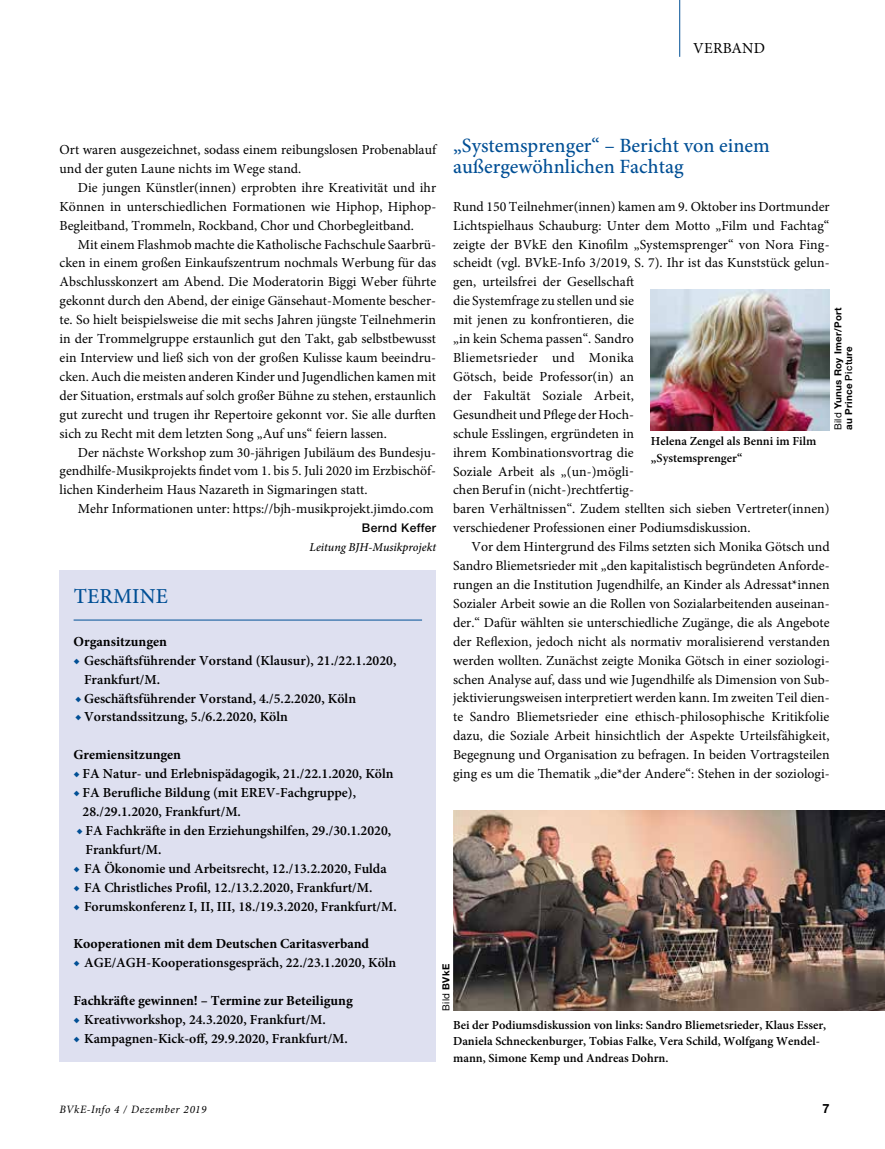
<style>
.page{position:relative;width:885px;height:1149px;background:#fff}
.page>*{position:absolute;margin:0;border:0;box-sizing:border-box;transform-origin:0 0}
.t1{font:500 21.3px "Minion Pro";letter-spacing:.01em;color:#004f95}
.t2{font:500 20.25px/21.1px "Minion Pro";color:#004f95}
.t3{font:15.3px "Minion Pro";letter-spacing:.01em;color:#000}
.t4{font:13.8px/18.9px "Minion Pro";color:#000;text-align:justify}
.t5{font:600 13.8px/18.9px "Minion Pro";color:#000}
.t6{font:700 13.8px "Minion Pro";color:#000}
.t7{font:700 12.75px "Helvetica Neue LT Std";color:#000}
.t8{font:600 12.3px/16.5px "Minion Pro";color:#000}
.t9{font:italic 500 12px "Minion Pro";color:#000}
.t10{font:500 12px "Helvetica Neue LT Std";letter-spacing:.03em;color:#000}
.t11{font:italic 11.25px "Minion Pro";letter-spacing:.04em;color:#000}
.t12{font:700 9.75px/10.9px "Helvetica Neue LT Std";letter-spacing:.03em;color:#000}
.t13{font:9.75px "Helvetica Neue LT Std";color:#000}
.s1{font-weight:400}
.s2{font-weight:500}
.s3{color:#004f95}
.s4{font-weight:700}
</style>
<div class="page">
<hr style="left:679px;top:0;width:1px;height:57px;background:#004f95">
<img style="left:453px;top:810px;width:431px;height:200px">
<div style="left:60px;top:570px;width:376px;height:491px;background:#dee0f0"></div>
<hr style="left:74px;top:619px;width:348px;height:1px;background:#004f95">
<img style="left:651px;top:290px;width:178px;height:140px">
<p class="t3" style="left:693px;top:38px;width:73px">VERBAND</p>
<h2 class="t2" style="left:453px;top:135px;width:318px">„Systemsprenger“ – Bericht von einem außergewöhnlichen Fachtag</h2>
<p class="t4" style="left:453px;top:197px;width:378px;text-align:left">Rund 150 Teilnehmer(innen) kamen am 9. Oktober ins Dortmunder Lichtspielhaus Schauburg: Unter dem Motto „Film und Fachtag“ zeigte der BVkE den Kinofilm „Systemsprenger“ von Nora Fing&shy;scheidt (vgl. BVkE-Info 3/2019, S. 7). Ihr ist das Kunststück gelun&shy;gen, urteilsfrei der Gesellschaft<br>die Systemfrage zu stellen und sie<br>mit jenen zu konfrontieren, die<br>„in kein Schema passen“. Sandro<br>Bliemetsrieder und Monika<br>Götsch, beide Professor(in) an<br>der Fakultät Soziale Arbeit,<br>Gesundheit und Pflege der Hoch-<br>schule Esslingen, ergründeten in<br>ihrem Kombinationsvortrag die<br>Soziale Arbeit als „(un-)mögli-<br>chen Beruf in (nicht-)rechtfertig-<br>baren Verhältnissen“. Zudem stellten sich sieben Vertreter(innen) verschiedener Professionen einer Podiumsdiskussion.</p>
<p class="t4" style="left:453px;top:537px;width:378px;text-indent:18px">Vor dem Hintergrund des Films setzten sich Monika Götsch und Sandro Bliemetsrieder mit „den kapitalistisch begründeten Anforde&shy;rungen an die Institution Jugendhilfe, an Kinder als Adressat*innen Sozialer Arbeit sowie an die Rollen von Sozialarbeitenden auseinan&shy;der.“ Dafür wählten sie unterschiedliche Zugänge, die als Angebote der Reflexion, jedoch nicht als normativ moralisierend verstanden werden wollten. Zunächst zeigte Monika Götsch in einer soziologi&shy;schen Analyse auf, dass und wie Jugendhilfe als Dimension von Sub&shy;jektivierungsweisen interpretiert werden kann. Im zweiten Teil dien&shy;te Sandro Bliemetsrieder eine ethisch-philosophische Kritikfolie dazu, die Soziale Arbeit hinsichtlich der Aspekte Urteilsfähigkeit, Begegnung und Organisation zu befragen. In beiden Vortragsteilen ging es um die Thematik „die*der Andere“: Stehen in der soziologi-</p>
<p class="t4" style="left:60px;top:140px;width:378px">Ort waren ausgezeichnet, sodass einem reibungslosen Probenablauf und der guten Laune nichts im Wege stand.</p>
<p class="t4" style="left:60px;top:178px;width:378px;text-indent:18px">Die jungen Künstler(innen) erprobten ihre Kreativität und ihr Können in unterschiedlichen Formationen wie Hiphop, Hiphop-Begleitband, Trommeln, Rockband, Chor und Chorbegleitband.</p>
<p class="t4" style="left:60px;top:235px;width:378px;text-indent:18px">Mit einem Flashmob machte die Katholische Fachschule Saarbrü&shy;cken in einem großen Einkaufszentrum nochmals Werbung für das Abschlusskonzert am Abend. Die Moderatorin Biggi Weber führte gekonnt durch den Abend, der einige Gänsehaut-Momente bescher&shy;te. So hielt beispielsweise die mit sechs Jahren jüngste Teilnehmerin in der Trommelgruppe erstaunlich gut den Takt, gab selbstbewusst ein Interview und ließ sich von der großen Kulisse kaum beeindru&shy;cken. Auch die meisten anderen Kinder und Jugendlichen kamen mit der Situation, erstmals auf solch großer Bühne zu stehen, erstaunlich gut zurecht und trugen ihr Repertoire gekonnt vor. Sie alle durften sich zu Recht mit dem letzten Song „Auf uns“ feiern lassen.</p>
<p class="t4" style="left:60px;top:442px;width:378px;text-indent:18px">Der nächste Workshop zum 30-jährigen Jubiläum des Bundesju&shy;gendhilfe-Musikprojekts findet vom 1. bis 5. Juli 2020 im Erzbischöf&shy;lichen Kinderheim Haus Nazareth in Sigmaringen statt.</p>
<p class="t4" style="left:78px;top:499px;width:357px">Mehr Informationen unter: https://bjh-musikprojekt.jimdo.com</p>
<p class="t10" style="left:362px;top:520px;width:76px">Bernd Keffer</p>
<p class="t9" style="left:309px;top:539px;width:128px">Leitung BJH-Musikprojekt</p>
<p class="t12" style="left:832px;top:430px;width:124px;rotate:-90deg"><span class="s1">Bild</span> Yunus Roy Imer/Port au Prince <span class="s2">Pict</span>ure</p>
<p class="t8" style="left:651px;top:433px;width:167px">Helena Zengel als Benni im Film „Systemsprenger“</p>
<h1 class="t1" style="left:74px;top:581px;width:96px">TERMINE</h1>
<p class="t6" style="left:74px;top:631px;width:95px">Organsitzungen</p>
<p class="t5" style="left:84px;top:650px;width:314px;text-indent:-11px"><span class="s3">◆</span> Geschäftsführender Vorstand (Klausur), 21./22.1.2020,<br>Frankfurt/M.</p>
<p class="t5" style="left:75px;top:688px;width:282px"><span class="s3">◆</span> Geschäftsführender Vorstand, 4./5.2.2020, Köln</p>
<p class="t5" style="left:75px;top:707px;width:214px"><span class="s3">◆</span> Vorstandssitzung, 5./6.2.2020, Köln</p>
<p class="t6" style="left:74px;top:744px;width:109px">Gremiensitzungen</p>
<p class="t5" style="left:74px;top:764px;width:321px"><span class="s3">◆</span> FA Natur- und Erlebnispädagogik, 21./22.1.2020, Köln</p>
<p class="t5" style="left:83px;top:782px;width:275px;text-indent:-9px"><span class="s3">◆</span> FA Berufliche Bildung (mit EREV-Fachgruppe),<br>28./29.1.2020, Frankfurt/M.</p>
<p class="t5" style="left:86px;top:820px;width:307px;text-indent:-9px"><span class="s3">◆</span> FA Fachkräfte in den Erziehungshilfen, 29./30.1.2020,<br>Frankfurt/M.</p>
<p class="t5" style="left:74px;top:858px;width:314px"><span class="s3">◆</span> FA Ökonomie und Arbeitsrecht, 12./13.2.2020, Fulda</p>
<p class="t5" style="left:74px;top:877px;width:300px"><span class="s3">◆</span> FA Christliches Profil, 12./13.2.2020, Frankfurt/M.</p>
<p class="t5" style="left:74px;top:896px;width:325px"><span class="s3">◆</span> Forumskonferenz I, II, III, 18./19.3.2020, Frankfurt/M.</p>
<p class="t6" style="left:74px;top:933px;width:297px">Kooperationen mit dem Deutschen Caritasverband</p>
<p class="t5" style="left:74px;top:953px;width:324px"><span class="s3">◆</span> AGE/AGH-Kooperationsgespräch, 22./23.1.2020, Köln</p>
<p class="t6" style="left:74px;top:990px;width:281px">Fachkräfte gewinnen! – Termine zur Beteiligung</p>
<p class="t5" style="left:74px;top:1009px;width:254px"><span class="s3">◆</span> Kreativworkshop, 24.3.2020, Frankfurt/M.</p>
<p class="t5" style="left:74px;top:1028px;width:276px"><span class="s3">◆</span> Kampagnen-Kick-off, 29.9.2020, Frankfurt/M.</p>
<p class="t13" style="left:440px;top:1010px;width:48px;rotate:-90deg">Bild <span class="s4">BVkE</span></p>
<p class="t8" style="left:453px;top:1016px;width:374px">Bei der Podiumsdiskussion von links: Sandro Bliemetsrieder, Klaus Esser,<br>Daniela Schneckenburger, Tobias Falke, Vera Schild, Wolfgang Wendel&shy;mann, Simone Kemp und Andreas Dohrn.</p>
<p class="t11" style="left:60px;top:1101px;width:148px">BVkE-Info 4 / Dezember 2019</p>
<p class="t7" style="left:822px;top:1100px;width:9px">7</p>
</div>
